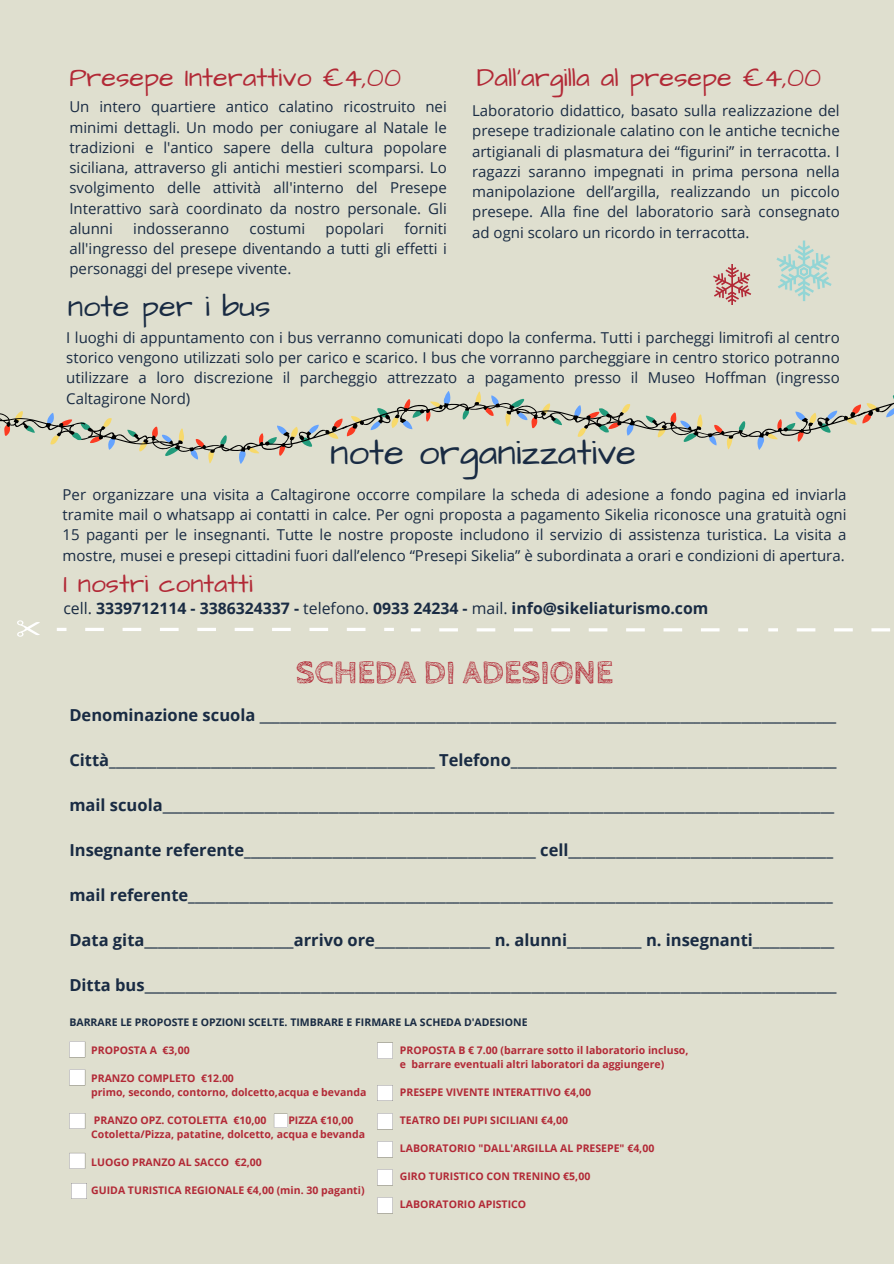
<style>
.page{position:relative;width:894px;height:1264px;background:#fff}
.page>*{position:absolute;margin:0;border:0;box-sizing:border-box;transform-origin:0 0}
.t1{font:36.75px "Architects Daughter";color:#192b43}
.t2{font:700 33.6px "Cabin Sketch";color:#b22936}
.t3{font:30.75px "Architects Daughter";color:#192b43}
.t4{font:27px "Architects Daughter";color:#b22936}
.t5{font:26.25px "Architects Daughter";color:#b22936}
.t6{font:700 16.5px "Open Sans";color:#192b43}
.t7{font:700 15.75px "Open Sans";color:#192b43}
.t8{font:15px/20.2px "Open Sans";color:#192b43;text-align:justify}
.t9{font:700 10.5px "Open Sans";color:#b22936}
.t10{font:700 10.5px "Open Sans";color:#192b43}
.s1{font-weight:400}
</style>
<div class="page">
<div style="left:0;top:0;width:893px;height:1263px;background:#dfdfcf"></div>
<svg style="left:0;top:391px;width:893px;height:73px"></svg>
<svg style="left:69px;top:1041px;width:16px;height:16px"></svg>
<svg style="left:69px;top:1069px;width:16px;height:16px"></svg>
<svg style="left:69px;top:1113px;width:16px;height:15px"></svg>
<svg style="left:69px;top:1152px;width:16px;height:16px"></svg>
<svg style="left:377px;top:1042px;width:16px;height:16px"></svg>
<svg style="left:377px;top:1085px;width:16px;height:15px"></svg>
<svg style="left:377px;top:1113px;width:16px;height:16px"></svg>
<svg style="left:377px;top:1141px;width:16px;height:16px"></svg>
<svg style="left:377px;top:1169px;width:16px;height:16px"></svg>
<svg style="left:377px;top:1197px;width:16px;height:16px"></svg>
<svg style="left:17px;top:620px;width:23px;height:17px"></svg>
<svg style="left:57px;top:628px;width:337px;height:3px"></svg>
<svg style="left:411px;top:628px;width:336px;height:3px"></svg>
<svg style="left:768px;top:628px;width:122px;height:3px"></svg>
<svg style="left:71px;top:1183px;width:16px;height:15px"></svg>
<svg style="left:776px;top:241px;width:55px;height:60px"></svg>
<svg style="left:713px;top:265px;width:38px;height:39px"></svg>
<svg style="left:274px;top:1113px;width:13px;height:14px"></svg>
<p class="t4" style="left:69px;top:60px;width:333px">Presepe Interattivo €4,00</p>
<h1 class="t8" style="left:69px;top:96px;width:379px">Un intero quartiere antico calatino ricostruito nei minimi dettagli. Un modo per coniugare al Natale le tradizioni e l'antico sapere della cultura popolare siciliana, attraverso gli antichi mestieri scomparsi. Lo svolgimento delle attività all'interno del Presepe Interattivo sarà coordinato da nostro personale. Gli alunni</h1>
<h1 class="t8" style="left:69px;top:218px;width:379px;text-indent:335px">forniti all'ingresso del presepe diventando a tutti gli effetti i personaggi del presepe vivente.</h1>
<h1 class="t8" style="left:133px;top:218px;width:97px">indosseranno</h1>
<h1 class="t8" style="left:249px;top:218px;width:57px">costumi</h1>
<h1 class="t8" style="left:325px;top:218px;width:60px">popolari</h1>
<h5 class="t4" style="left:477px;top:60px;width:346px">Dall'argilla al presepe €4,00</h5>
<h4 class="t8" style="left:472px;top:100px;width:369px">Laboratorio didattico, basato sulla realizzazione del presepe tradizionale calatino con le antiche tecniche artigianali di plasmatura dei “figurini” in terracotta. I ragazzi saranno impegnati in prima persona nella manipolazione dell’argilla, realizzando un piccolo presepe. Alla fine del laboratorio sarà consegnato ad ogni scolaro un ricordo in terracotta.</h4>
<p class="t3" style="left:68px;top:285px;width:204px">note per i bus</p>
<p class="t8" style="left:66px;top:327px;width:774px">I luoghi di appuntamento con i bus verranno comunicati dopo la conferma. Tutti i parcheggi limitrofi al centro storico vengono utilizzati solo per carico e scarico. I bus che vorranno parcheggiare in centro storico potranno utilizzare a loro discrezione il parcheggio attrezzato a pagamento presso il Museo Hoffman (ingresso Caltagirone Nord)</p>
<h4 class="t1" style="left:330px;top:427px;width:307px">note organizzative</h4>
<h5 class="t8" style="left:63px;top:484px;width:785px">Per organizzare una visita a Caltagirone occorre compilare la scheda di adesione a fondo pagina ed inviarla tramite mail o whatsapp ai contatti in calce. Per ogni proposta a pagamento Sikelia riconosce una gratuità ogni 15 paganti per le insegnanti. Tutte le nostre proposte includono il servizio di assistenza turistica. La visita a mostre, musei e presepi cittadini fuori dall’elenco “Presepi Sikelia” è subordinata a orari e condizioni di apertura.</h5>
<p class="t5" style="left:63px;top:565px;width:191px">I nostri contatti</p>
<p class="t7" style="left:63px;top:597px;width:646px"><span class="s1">cell.</span> 3339712114 - 3386324337 - <span class="s1">telefono.</span> 0933 24234 - <span class="s1">mail.</span> info@sikeliaturismo.com</p>
<h5 class="t2" style="left:296px;top:653px;width:319px">SCHEDA DI ADESIONE</h5>
<h5 class="t6" style="left:69px;top:703px;width:768px">Denominazione scuola _____________________________________________________________________________________</h5>
<h5 class="t6" style="left:69px;top:748px;width:768px">Città________________________________________________ Telefono________________________________________________</h5>
<h5 class="t6" style="left:69px;top:793px;width:766px">mail scuola___________________________________________________________________________________________________</h5>
<h5 class="t6" style="left:69px;top:838px;width:765px">Insegnante referente___________________________________________ cell_______________________________________</h5>
<p class="t6" style="left:69px;top:883px;width:764px">mail referente_______________________________________________________________________________________________</p>
<p class="t6" style="left:69px;top:928px;width:766px">Data gita______________________arrivo ore_________________ n. alunni___________ n. insegnanti____________</p>
<p class="t6" style="left:69px;top:973px;width:768px">Ditta bus______________________________________________________________________________________________________</p>
<h6 class="t10" style="left:69px;top:1015px;width:459px">BARRARE LE PROPOSTE E OPZIONI SCELTE. TIMBRARE E FIRMARE LA SCHEDA D'ADESIONE</h6>
<h3 class="t9" style="left:91px;top:1043px;width:100px">PROPOSTA A €3,00</h3>
<h6 class="t9" style="left:91px;top:1071px;width:144px">PRANZO COMPLETO €12.00</h6>
<p class="t9" style="left:91px;top:1085px;width:276px">primo, secondo, contorno, dolcetto,acqua e bevanda</p>
<p class="t9" style="left:94px;top:1113px;width:174px">PRANZO OPZ. COTOLETTA €10,00</p>
<p class="t9" style="left:288px;top:1113px;width:67px">PIZZA €10,00</p>
<h6 class="t9" style="left:91px;top:1127px;width:275px">Cotoletta/Pizza, patatine, dolcetto, acqua e bevanda</h6>
<p class="t9" style="left:91px;top:1155px;width:172px">LUOGO PRANZO AL SACCO €2,00</p>
<p class="t9" style="left:91px;top:1183px;width:275px">GUIDA TURISTICA REGIONALE €4,00 (min. 30 paganti)</p>
<p class="t9" style="left:400px;top:1042px;width:290px">PROPOSTA B € 7.00 (barrare sotto il laboratorio incluso,</p>
<p class="t9" style="left:400px;top:1056px;width:266px">e barrare eventuali altri laboratori da aggiungere)</p>
<h2 class="t9" style="left:400px;top:1084px;width:193px">PRESEPE VIVENTE INTERATTIVO €4,00</h2>
<p class="t9" style="left:400px;top:1112px;width:170px">TEATRO DEI PUPI SICILIANI €4,00</p>
<h6 class="t9" style="left:400px;top:1140px;width:256px">LABORATORIO "DALL'ARGILLA AL PRESEPE" €4,00</h6>
<h6 class="t9" style="left:400px;top:1168px;width:192px">GIRO TURISTICO CON TRENINO €5,00</h6>
<p class="t9" style="left:400px;top:1196px;width:128px">LABORATORIO APISTICO</p>
</div>
